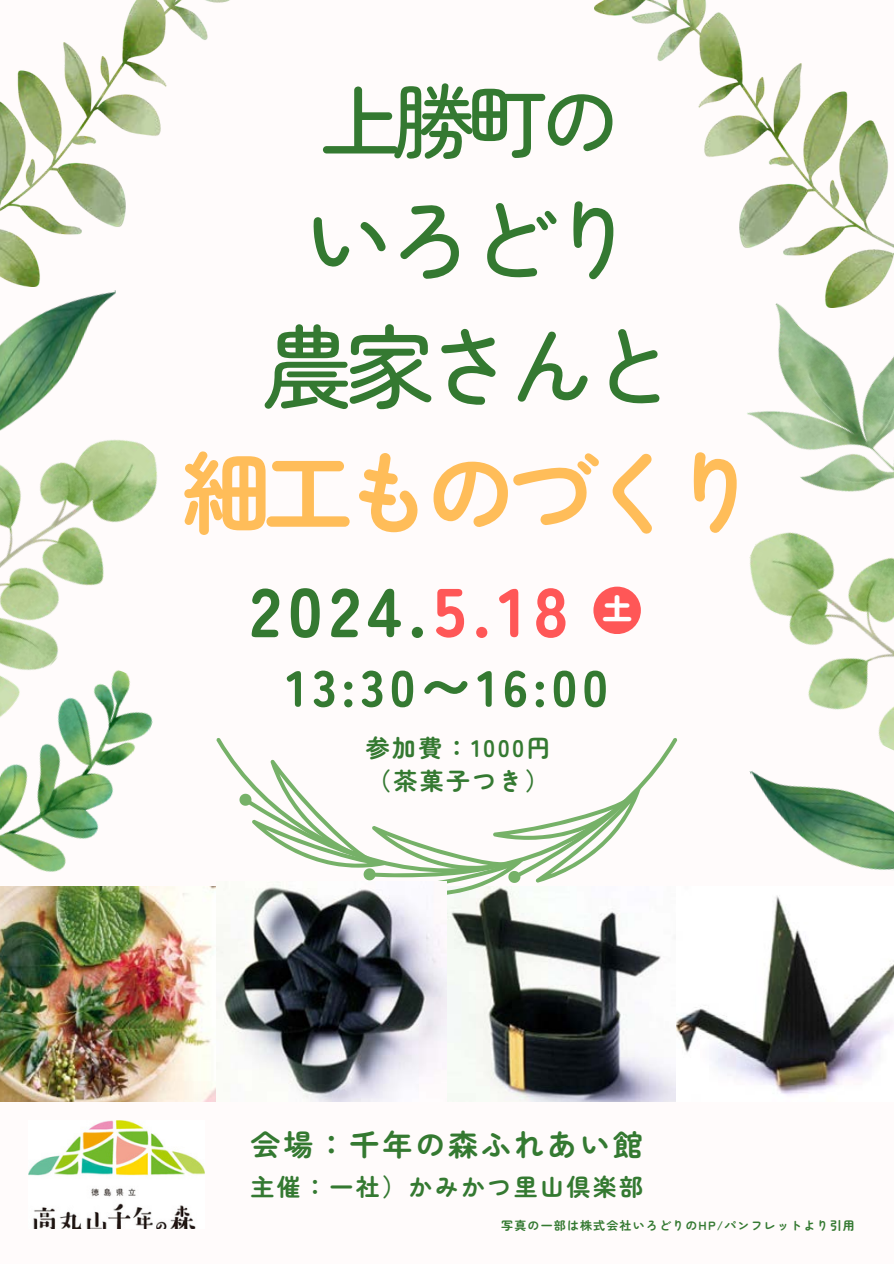
<style>
.page{position:relative;width:894px;height:1264px;background:#fff}
.page>*{position:absolute;margin:0;border:0;box-sizing:border-box;transform-origin:0 0}
.t1{font:500 90.3px/126px "Zen Maru Gothic";letter-spacing:-.1em;color:#347931;text-align:center}
.t2{font:500 81.3px "Zen Maru Gothic";color:#347931}
.t3{font:900 69px "Zen Maru Gothic";letter-spacing:.1em;color:#347931}
.t4{font:900 51px "Zen Maru Gothic";letter-spacing:.1em;color:#347931}
.t5{font:700 30px "Zen Maru Gothic";letter-spacing:.1em;color:#347931}
.t6{font:900 30px "Zen Maru Gothic";color:#fff}
.t7{font:700 24px/32.7px "Zen Maru Gothic";letter-spacing:.1em;color:#347931}
.t8{font:700 12px "Zen Maru Gothic";letter-spacing:.1em;color:#347931}
.s1{font-weight:700;color:#ffbd59}
.s2{color:#ff5757}
</style>
<div class="page">
<div style="left:0;top:0;width:893px;height:1263px;background:#fffbfb"></div>
<img style="left:0;top:886px;width:893px;height:215px">
<svg style="left:216px;top:738px;width:461px;height:53px"></svg>
<svg style="left:239px;top:759px;width:401px;height:136px"></svg>
<img style="left:0;top:820px;width:166px;height:128px">
<img style="left:0;top:290px;width:116px;height:78px">
<img style="left:0;top:0;width:230px;height:287px">
<img style="left:594px;top:0;width:299px;height:260px">
<div style="left:593px;top:586px;width:47px;height:48px;background:#ff5757;border-radius:50%"></div>
<img style="left:747px;top:260px;width:146px;height:227px">
<img style="left:749px;top:487px;width:144px;height:247px">
<img style="left:0;top:368px;width:157px;height:452px">
<img style="left:749px;top:734px;width:144px;height:161px">
<img style="left:217px;top:882px;width:229px;height:219px">
<img style="left:28px;top:1120px;width:177px;height:107px">
<p class="t2" style="left:319px;top:58px;width:302px">上勝町の</p>
<p class="t1" style="left:181px;top:172px;width:580px">いろどり<br>農家さんと<br><span class="s1">細工ものづくり</span></p>
<h3 class="t3" style="left:250px;top:557px;width:320px">2024.<span class="s2">5.18</span></h3>
<p class="t6" style="left:602px;top:585px;width:31px">土</p>
<p class="t4" style="left:285px;top:647px;width:323px">13:30〜16:00</p>
<h5 class="t7" style="left:365px;top:730px;width:186px">参加費：1000円（茶菓子つき）</h5>
<h5 class="t5" style="left:250px;top:1121px;width:394px">会場：千年の森ふれあい館</h5>
<p class="t7" style="left:250px;top:1168px;width:394px">主催：一社）かみかつ里山倶楽部</p>
<p class="t8" style="left:501px;top:1215px;width:355px">写真の一部は株式会社いろどりのHP/パンフレットより引用</p>
</div>
